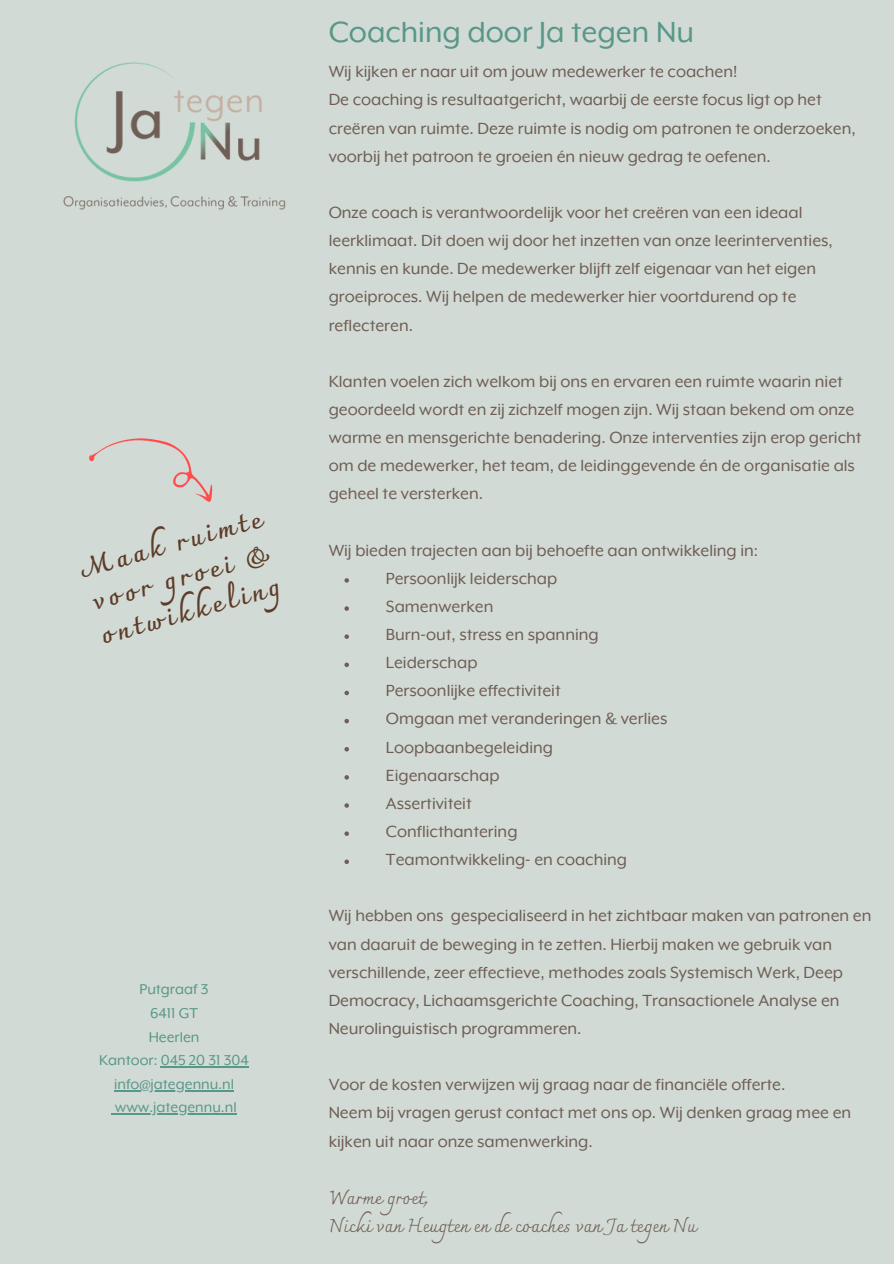
<style>
.page{position:relative;width:894px;height:1264px;background:#fff}
.page>*{position:absolute;margin:0;border:0;box-sizing:border-box;transform-origin:0 0}
.t1{font:33.75px "Mr Eaves XL Mod OT";color:#589888}
.t2{font:700 25.5px/34.8px "Charmonman";color:#5d3b27;text-align:justify}
.t3{font:18.75px/28.2px "Mr Eaves XL Mod OT";color:#6e5e55}
.t4{font:18.75px/28.2px "Charmonman";color:#6e5e55}
.t5{font:16.5px "Mr Eaves XL Mod OT";color:#589888}
</style>
<div class="page">
<div style="left:0;top:0;width:893px;height:1263px;background:#d2dad5"></div>
<svg style="left:89px;top:438px;width:124px;height:64px"></svg>
<svg style="left:344px;top:578px;width:5px;height:4px"></svg>
<svg style="left:344px;top:606px;width:5px;height:5px"></svg>
<svg style="left:344px;top:634px;width:5px;height:5px"></svg>
<svg style="left:344px;top:662px;width:5px;height:5px"></svg>
<svg style="left:344px;top:690px;width:5px;height:5px"></svg>
<svg style="left:344px;top:719px;width:5px;height:4px"></svg>
<svg style="left:344px;top:747px;width:5px;height:4px"></svg>
<svg style="left:344px;top:775px;width:5px;height:4px"></svg>
<svg style="left:344px;top:803px;width:5px;height:4px"></svg>
<svg style="left:344px;top:831px;width:5px;height:5px"></svg>
<svg style="left:344px;top:859px;width:5px;height:5px"></svg>
<hr style="left:161px;top:1066px;width:88px;height:1px;background:#589888">
<hr style="left:114px;top:1089px;width:120px;height:2px;background:#589888">
<hr style="left:115px;top:1113px;width:121px;height:1px;background:#589888">
<img style="left:63px;top:62px;width:223px;height:148px">
<p class="t2" style="left:77px;top:552px;width:187px;rotate:-16deg">Maak ruimte voor groei &amp; ontwikkeling</p>
<h3 class="t5" style="left:140px;top:981px;width:70px">Putgraaf 3</h3>
<p class="t5" style="left:150px;top:1005px;width:49px">6411 GT</p>
<h2 class="t5" style="left:149px;top:1029px;width:52px">Heerlen</h2>
<p class="t5" style="left:99px;top:1052px;width:151px">Kantoor: 045 20 31 304</p>
<p class="t5" style="left:114px;top:1076px;width:121px">info@jategennu.nl</p>
<p class="t5" style="left:115px;top:1100px;width:123px">www.jategennu.nl</p>
<h1 class="t1" style="left:328px;top:17px;width:366px">Coaching door Ja tegen Nu</h1>
<p class="t3" style="left:328px;top:59px;width:528px">Wij kijken er naar uit om jouw medewerker te coachen!<br>De coaching is resultaatgericht, waarbij de eerste focus ligt op het creëren van ruimte. Deze ruimte is nodig om patronen te onderzoeken, voorbij het patroon te groeien én nieuw gedrag te oefenen.</p>
<h3 class="t3" style="left:328px;top:199px;width:505px">Onze coach is verantwoordelijk voor het creëren van een ideaal leerklimaat. Dit doen wij door het inzetten van onze leerinterventies, kennis en kunde. De medewerker blijft zelf eigenaar van het eigen groeiproces. Wij helpen de medewerker hier voortdurend op te reflecteren.</h3>
<h3 class="t3" style="left:328px;top:368px;width:534px">Klanten voelen zich welkom bij ons en ervaren een ruimte waarin niet geoordeeld wordt en zij zichzelf mogen zijn. Wij staan bekend om onze warme en mensgerichte benadering. Onze interventies zijn erop gericht om de medewerker, het team, de leidinggevende én de organisatie als geheel te versterken.</h3>
<h3 class="t3" style="left:328px;top:537px;width:431px">Wij bieden trajecten aan bij behoefte aan ontwikkeling in:</h3>
<h3 class="t3" style="left:386px;top:565px;width:173px">Persoonlijk leiderschap</h3>
<p class="t3" style="left:386px;top:593px;width:109px">Samenwerken</p>
<p class="t3" style="left:386px;top:621px;width:214px">Burn-out, stress en spanning</p>
<p class="t3" style="left:386px;top:649px;width:93px">Leiderschap</p>
<p class="t3" style="left:386px;top:677px;width:176px">Persoonlijke effectiviteit</p>
<p class="t3" style="left:386px;top:705px;width:283px">Omgaan met veranderingen &amp; verlies</p>
<p class="t3" style="left:386px;top:734px;width:169px">Loopbaanbegeleiding</p>
<p class="t3" style="left:386px;top:762px;width:115px">Eigenaarschap</p>
<p class="t3" style="left:386px;top:790px;width:87px">Assertiviteit</p>
<p class="t3" style="left:386px;top:818px;width:133px">Conflicthantering</p>
<p class="t3" style="left:386px;top:846px;width:242px">Teamontwikkeling- en coaching</p>
<p class="t3" style="left:328px;top:902px;width:544px">Wij hebben ons gespecialiseerd in het zichtbaar maken van patronen en van daaruit de beweging in te zetten. Hierbij maken we gebruik van verschillende, zeer effectieve, methodes zoals Systemisch Werk, Deep Democracy, Lichaamsgerichte Coaching, Transactionele Analyse en Neurolinguistisch programmeren.</p>
<h3 class="t3" style="left:328px;top:1071px;width:524px">Voor de kosten verwijzen wij graag naar de financiële offerte.<br>Neem bij vragen gerust contact met ons op. Wij denken graag mee en kijken uit naar onze samenwerking.</h3>
<h3 class="t4" style="left:328px;top:1183px;width:368px">Warme groet,<br>Nicki van Heugten en de coaches van Ja tegen Nu</h3>
</div>
